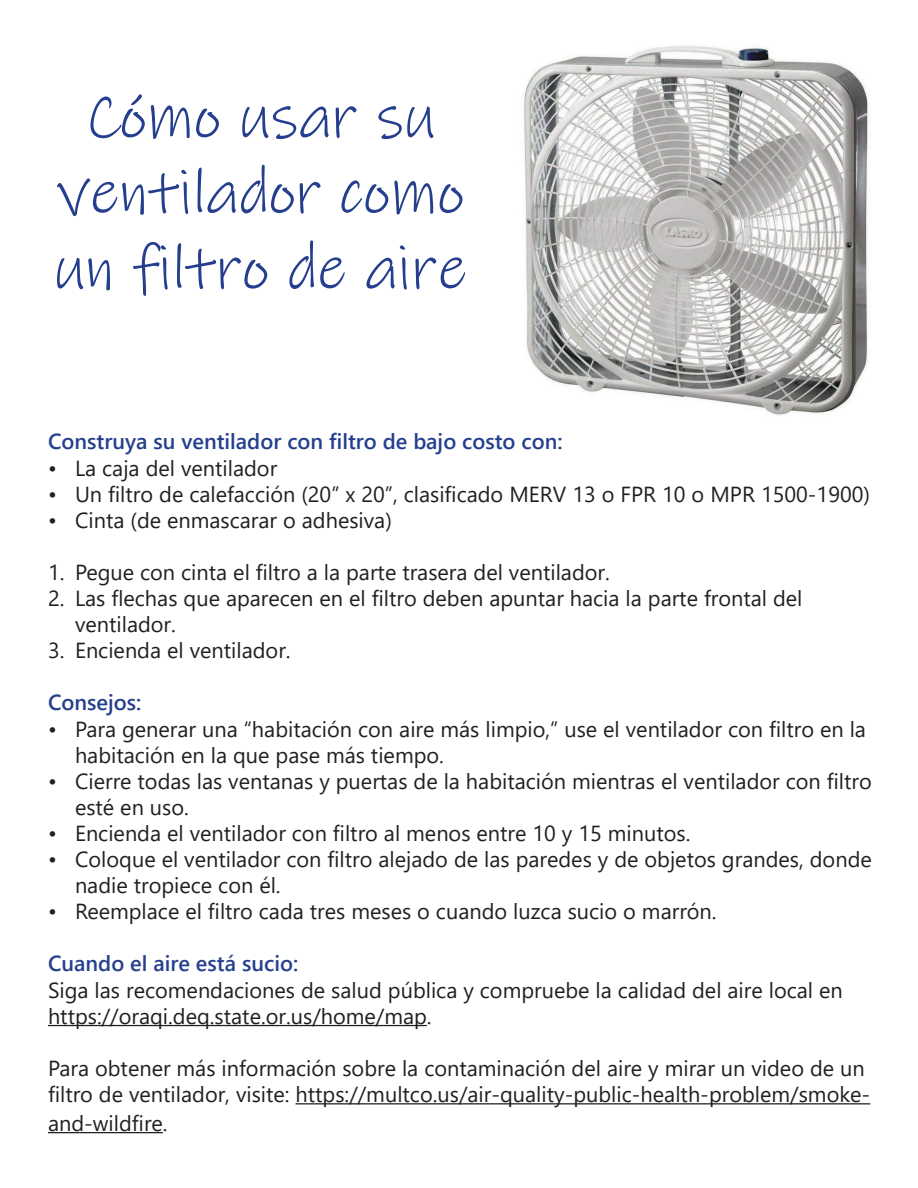
<style>
.page{position:relative;width:918px;height:1188px;background:#fff}
.page>*{position:absolute;margin:0;border:0;box-sizing:border-box;transform-origin:0 0}
.t1{font:63px/75.6px "Ink Free";color:#253f8e;text-align:center}
.t2{font:21.75px/26.1px "Segoe UI";color:#231f20}
.t3{font:600 21.75px "Segoe UI";color:#253f8e}
</style>
<div class="page">
<img style="left:524px;top:45px;width:344px;height:370px">
<hr style="left:48px;top:1025px;width:379px;height:1px;background:#231f20">
<hr style="left:296px;top:1103px;width:574px;height:1px;background:#231f20">
<hr style="left:48px;top:1132px;width:115px;height:1px;background:#231f20">
<p class="t1" style="left:54px;top:81px;width:415px">Cómo usar su ventilador como un filtro de aire</p>
<p class="t3" style="left:48px;top:421px;width:516px">Construya su ventilador con filtro de bajo costo con:</p>
<p class="t2" style="left:48px;top:453px;width:231px">• La caja del ventilador</p>
<p class="t2" style="left:48px;top:479px;width:824px">• Un filtro de calefacción (20” x 20”, clasificado MERV 13 o FPR 10 o MPR 1500-1900)</p>
<p class="t2" style="left:48px;top:505px;width:345px">• Cinta (de enmascarar o adhesiva)</p>
<p class="t2" style="left:48px;top:557px;width:563px">1. Pegue con cinta el filtro a la parte trasera del ventilador.</p>
<p class="t2" style="left:75px;top:583px;width:729px;text-indent:-27px">2. Las flechas que aparecen en el filtro deben apuntar hacia la parte frontal del ventilador.</p>
<p class="t2" style="left:48px;top:636px;width:244px">3. Encienda el ventilador.</p>
<p class="t3" style="left:48px;top:682px;width:95px">Consejos:</p>
<p class="t2" style="left:75px;top:714px;width:793px;text-indent:-27px">• Para generar una “habitación con aire más limpio,” use el ventilador con filtro en la habitación en la que pase más tiempo.</p>
<p class="t2" style="left:75px;top:766px;width:798px;text-indent:-27px">• Cierre todas las ventanas y puertas de la habitación mientras el ventilador con filtro esté en uso.</p>
<p class="t2" style="left:48px;top:818px;width:644px">• Encienda el ventilador con filtro al menos entre 10 y 15 minutos.</p>
<p class="t2" style="left:75px;top:844px;width:798px;text-indent:-27px">• Coloque el ventilador con filtro alejado de las paredes y de objetos grandes, donde nadie tropiece con él.</p>
<p class="t2" style="left:48px;top:897px;width:670px">• Reemplace el filtro cada tres meses o cuando luzca sucio o marrón.</p>
<p class="t3" style="left:48px;top:943px;width:252px">Cuando el aire está sucio:</p>
<p class="t2" style="left:48px;top:975px;width:796px">Siga las recomendaciones de salud pública y compruebe la calidad del aire local en https://oraqi.deq.state.or.us/home/map.</p>
<p class="t2" style="left:48px;top:1053px;width:824px">Para obtener más información sobre la contaminación del aire y mirar un video de un filtro de ventilador, visite: https://multco.us/air-quality-public-health-problem/smoke-</p>
<p class="t2" style="left:48px;top:1108px;width:121px">and-wildfire.</p>
</div>
